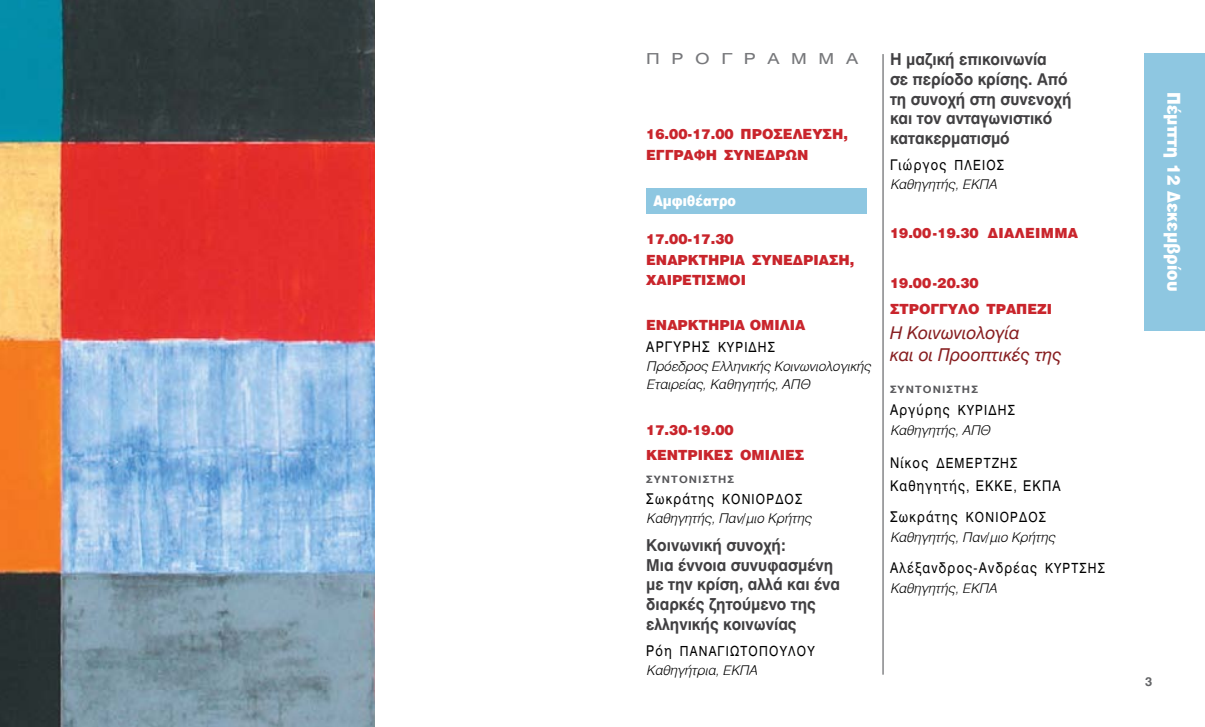
<style>
.page{position:relative;width:1205px;height:727px;background:#fff}
.page>*{position:absolute;margin:0;border:0;box-sizing:border-box;transform-origin:0 0}
.t1{font:900 17.5px "UB Helvetica";letter-spacing:.01em;color:#fff;scale:.9 1}
.t2{font:17.5px/21.6px "UB Helvetica Italic";color:#871e20}
.t3{font:16.25px/19.5px "UB Helvetica Bold";color:#414042;scale:.95 1}
.t4{font:15px "UB Helvetica";color:#77787b;scale:1.25 1}
.t5{font:14.5px "UB Helvetica";letter-spacing:.1em;color:#000;scale:.87 1}
.t6{font:900 14.5px "UB Helvetica";color:#fff;scale:.87 1}
.t7{font:900 13.75px/21.2px "UB Helvetica";color:#c9252c}
.t8{font:13.75px "UB Helvetica";letter-spacing:.1em;color:#000;scale:.87 1}
.t9{font:13.25px/18.8px "UB Helvetica Light Italic";color:#000}
.t10{font:12.5px "UB Helvetica Bold";color:#636466}
.t11{font:10px "UB Helvetica Bold";letter-spacing:.1em;color:#565659;scale:1.1 1}
.s1{font-size:13.75px}
.s2{font-size:14.5px}
</style>
<div class="page">
<hr style="left:882px;top:54px;width:1px;height:620px;background:#6d6e71">
<div style="left:1144px;top:53px;width:61px;height:277px;background:#8ec7e1"></div>
<img style="left:0;top:0;width:375px;height:726px">
<div style="left:646px;top:188px;width:220px;height:26px;background:#8ec7e1"></div>
<p class="t4" style="left:646px;top:50px;width:171px">Π Ρ Ο Γ Ρ Α Μ Μ Α</p>
<p class="t7" style="left:646px;top:124px;width:203px">16.00-17.00 Προσέλευση,<br>Εγγραφή συνέδρων</p>
<p class="t6" style="left:653px;top:192px;width:97px">Αμφιθέατρο</p>
<p class="t7" style="left:646px;top:228px;width:89px">17.00-17.30<br>ΕΝΑΡ</p>
<p class="t7" style="left:688px;top:250px;width:76px">ΚΤΗΡΙΑ ΣΥΝΕ</p>
<p class="t7" style="left:793px;top:250px;width:37px">ΔΡΙΑΣΗ</p>
<p class="t7" style="left:850px;top:250px;width:6px">,</p>
<p class="t7" style="left:646px;top:270px;width:99px">Χαιρετισμοί</p>
<p class="t7" style="left:646px;top:315px;width:53px">Εναρκτή</p>
<p class="t7" style="left:719px;top:315px;width:87px">ρια ομιλία</p>
<p class="t5" style="left:646px;top:338px;width:139px">Αργύρης <span class="s1">ΚΥΡΙΔΗΣ</span></p>
<p class="t9" style="left:646px;top:356px;width:226px">Πρόεδρος Ελληνικής Κοινωνιολογικής<br>Εταιρείας, Καθηγητής, ΑΠΘ</p>
<p class="t7" style="left:646px;top:417px;width:143px;line-height:25.1px">17.30-19.00<br>Κεντρικές ομιλίες</p>
<p class="t11" style="left:646px;top:473px;width:81px">Συντονιστής</p>
<p class="t8" style="left:646px;top:491px;width:180px"><span class="s2">Σωκράτης</span> ΚΟΝΙΟΡΔΟΣ</p>
<p class="t9" style="left:646px;top:509px;width:166px">Καθηγητής, Παν/μιο Κρήτης</p>
<p class="t3" style="left:646px;top:535px;width:206px">Κοινωνική συνοχή:<br>Μια έννοια συνυφασμένη με την κρίση, αλλά και ένα διαρκές ζητούμενο της ελληνικής κοινωνίας</p>
<p class="t8" style="left:646px;top:643px;width:195px"><span class="s2">Ρόη</span> ΠΑΝΑΓΙΩΤΟΠΟΥΛΟΥ</p>
<p class="t9" style="left:646px;top:660px;width:112px">Καθηγήτρια, ΕΚΠΑ</p>
<p class="t3" style="left:890px;top:49px;width:193px;line-height:19.9px">Η μαζική επικοινωνία<br>σε περίοδο κρίσης. Από τη συνοχή στη συνενοχή και τον ανταγωνιστικό κατακερματισμό</p>
<p class="t5" style="left:890px;top:156px;width:132px">Γιώργος <span class="s1">ΠΛΕΙΟΣ</span></p>
<p class="t9" style="left:890px;top:175px;width:108px">Καθηγητής, ΕΚΠΑ</p>
<p class="t7" style="left:890px;top:223px;width:190px">19.00-19.30 Διάλει μμα</p>
<p class="t7" style="left:890px;top:270px;width:162px;line-height:25.6px">19.00-20.30<br>Στρογγυλό Τραπέζι</p>
<p class="t2" style="left:890px;top:322px;width:173px">Η Κοινωνιολογία<br>και οι Προοπτικές της</p>
<p class="t11" style="left:890px;top:383px;width:81px">Συντονιστής</p>
<p class="t5" style="left:890px;top:401px;width:134px">Αργύρης <span class="s1">ΚΥΡΙΔΗΣ</span></p>
<p class="t9" style="left:890px;top:421px;width:102px">Καθηγητής, ΑΠΘ</p>
<p class="t8" style="left:890px;top:455px;width:137px"><span class="s2">Νίκος</span> ΔΕΜΕΡΤΖΗΣ</p>
<p class="t5" style="left:890px;top:477px;width:198px">Καθηγητής, ΕΚΚΕ, ΕΚΠΑ</p>
<p class="t8" style="left:890px;top:509px;width:180px"><span class="s2">Σωκράτης</span> ΚΟΝΙΟΡΔΟΣ</p>
<p class="t9" style="left:890px;top:528px;width:166px">Καθηγητής, Παν/μιο Κρήτης</p>
<p class="t5" style="left:890px;top:559px;width:229px">Αλέξανδρος-Ανδρέας <span class="s1">ΚΥΡΤΣΗΣ</span></p>
<p class="t9" style="left:890px;top:579px;width:108px">Καθηγητής, ΕΚΠΑ</p>
<p class="t1" style="left:1184px;top:76px;width:259px;rotate:90deg">Παρασκευή 13 Δεκεμβρίου</p>
<p class="t1" style="left:1184px;top:92px;width:223px;rotate:90deg">Πέμπτη 12 Δεκεμβρίου</p>
<p class="t10" style="left:1145px;top:673px;width:9px">3</p>
</div>
